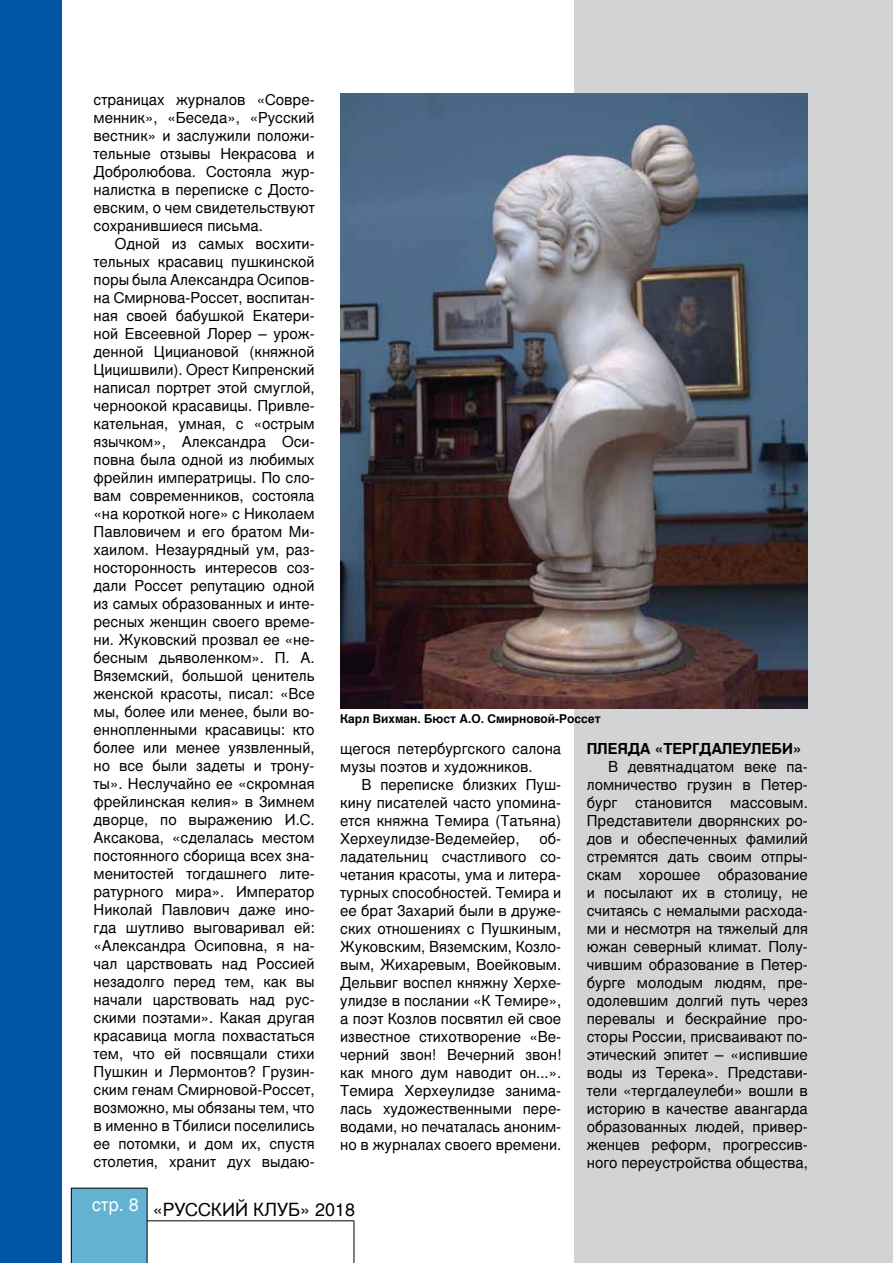
<style>
.page{position:relative;width:893px;height:1263px;background:#fff}
.page>*{position:absolute;margin:0;border:0;box-sizing:border-box;transform-origin:0 0}
.t1{font:18px "Nimbus San LCY";color:#000}
.t2{font:15px/18px "Nimbus San LCY";color:#000;text-align:justify}
.t3{font:700 15px "Nimbus San LCY";color:#000}
.t4{font:700 12px "Nimbus San LCY";color:#000}
</style>
<div class="page">
<div style="left:574px;top:0;width:319px;height:1263px;background:#d1d3d4"></div>
<div style="left:0;top:0;width:61px;height:1263px;background:#0055a7"></div>
<div style="left:71px;top:1188px;width:76px;height:75px;background:#63b2d2"></div>
<hr style="left:147px;top:1220px;width:207px;height:1px;background:#000">
<hr style="left:354px;top:1220px;width:1px;height:43px;background:#000">
<img style="left:340px;top:94px;width:468px;height:614px">
<p class="t2" style="left:94px;top:91px;width:223px">страницах журналов «Совре&shy;менник», «Беседа», «Русский вестник» и заслужили положи&shy;тельные отзывы Некрасова и Добролюбова. Состояла жур&shy;налистка в переписке с Досто&shy;евским, о чем свидетельствуют сохранившиеся письма.</p>
<p class="t2" style="left:94px;top:235px;width:223px;text-indent:21px">Одной из самых восхити&shy;тельных красавиц пушкинской поры была Александра Осипов&shy;на Смирнова-Россет, воспитан&shy;ная своей бабушкой Екатери&shy;ной Евсеевной Лорер – урож&shy;денной Цициановой (княжной Цицишвили). Орест Кипренский написал портрет этой смуглой, черноокой красавицы. П ривле&shy;кательная, умная, с «острым язычком», Александра Оси&shy;повна была одной из любимых фрейлин императрицы. По сло&shy;вам современников, состояла «на короткой ноге» с Н иколаем Павловичем и его братом Ми&shy;хаилом. Н езаурядный ум, раз&shy;носторонность интересов соз&shy;дали Россет репутацию одной из самых образованных и инте&shy;ресных женщин своего време&shy;ни. Жуковский прозвал ее «не&shy;бесным дьяволенком». П . А.<br>Вяземский, большой ценитель женской красоты, писал: «Все мы, более или менее, были во&shy;еннопленными красавицы: кто более или менее уязвленный, но все были задеты и трону&shy;ты». Неслучайно ее «скромная фрейлинская келия» в Зимнем дворце, по выражению И .С.<br>Аксакова, «сделалась местом постоянного сборища всех зна&shy;менитостей тогдашнего лите&shy;ратурного мира». И мператор Н иколай Павлович даже ино&shy;гда шутливо выговаривал ей: «Александра Осиповна, я на&shy;чал царствовать над Россией незадолго перед тем, как вы начали царствовать над рус&shy;скими поэтами». Какая другая красавица могла похвастаться тем, что ей посвящали стихи Пушкин и Лермонтов? Грузин&shy;ским генам Смирновой-Россет, возможно, мы обязаны тем, что в именно в Тбилиси поселились ее потомки, и дом их, спустя столетия, хранит дух выдаю-</p>
<p class="t4" style="left:340px;top:712px;width:262px">Карл Вихман. Бюст А.О. Смирновой-Россет</p>
<p class="t2" style="left:340px;top:739px;width:223px">щегося петербургского салона музы поэтов и художников.</p>
<p class="t2" style="left:340px;top:775px;width:223px;text-indent:21px">В переписке близких Пуш&shy;кину писателей часто упомина&shy;ется княжна Темира (Татьяна)<br>Херхеулидзе-Ведемейер,</p>
<p class="t2" style="left:340px;top:829px;width:223px;text-indent:199px">об&shy;ладательниц счастливого со&shy;четания красоты, ума и литера&shy;турных способностей. Темира и ее брат Захарий были в друже&shy;ских отношениях с Пушкиным, Жуковским, Вяземским, Козло&shy;вым, Жихаревым, Воейковым.<br>Дельвиг воспел княжну Херхе&shy;улидзе в послании «К Темире», а поэт Козлов посвятил ей свое известное стихотворение «Ве&shy;черний звон! Вечерний звон! как много дум наводит он...».<br>Темира Херхеулидзе занима&shy;лась художественными пере&shy;водами, но печаталась аноним&shy;но в журналах своего времени.</p>
<p class="t3" style="left:587px;top:740px;width:23px">ПЛЕЯДА</p>
<p class="t3" style="left:655px;top:740px;width:19px">«ТЕР</p>
<p class="t3" style="left:692px;top:740px;width:19px">ГДАЛЕУЛЕБИ</p>
<p class="t3" style="left:793px;top:740px;width:10px">»</p>
<p class="t2" style="left:587px;top:757px;width:223px;text-indent:21px">В девятнадцатом веке па&shy;ломничество грузин в Петер&shy;бург становится массовым.<br>П редставители дворянских ро&shy;дов и обеспеченных фамилий стремятся дать своим отпры&shy;скам хорошее образование и посылают их в столицу, не считаясь с немалыми расхода&shy;ми и несмотря на тяжелый для южан северный климат. Полу&shy;чившим образование в Петер&shy;бурге молодым людям, пре&shy;одолевшим долгий путь через перевалы и бескрайние про&shy;сторы России, присваивают по&shy;этический эпитет – «испившие воды из Терека». П редстави&shy;тели «тергдалеулеби» вошли в историю в качестве авангарда образованных людей, привер&shy;женцев реформ, прогрессив&shy;ного переустройства общества,</p>
<p class="t1" style="left:92px;top:1199px;width:84px"><sup>стр.</sup> <sup>8</sup> «РУССКИЙ</p>
<p class="t1" style="left:253px;top:1199px;width:13px">КЛУБ</p>
<p class="t1" style="left:300px;top:1199px;width:57px">» 2018</p>
</div>
